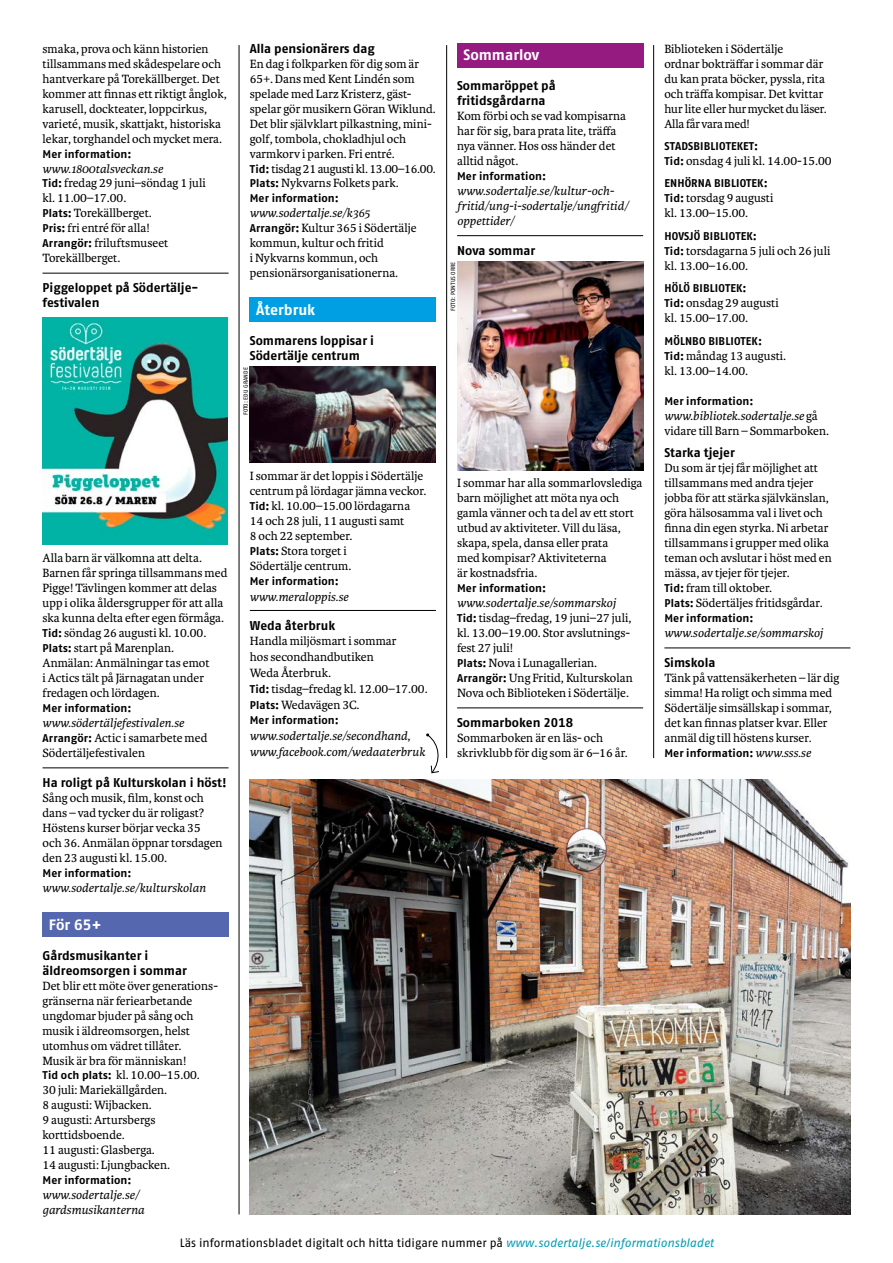
<style>
.page{position:relative;width:893px;height:1263px;background:#fff}
.page>*{position:absolute;margin:0;border:0;box-sizing:border-box;transform-origin:0 0}
.t1{font:700 15px "Fago Pro";color:#fff}
.t2{font:12.75px/15px "Karmina";color:#000}
.t3{font:italic 12.75px/15px "Karmina";color:#000}
.t4{font:700 12.75px/15px "Fago Pro";color:#000}
.t5{font:12px "Fago Pro";color:#000}
.t6{font:700 11.25px "Fago Pro";letter-spacing:.01em;color:#000}
.t7{font:6px "Fago Pro";letter-spacing:.01em;color:#000}
.s1{font-style:italic}
.s2{font-family:"Fago Pro";font-weight:700;font-size:11.25px}
.s3{font-style:normal}
.s4{font-family:"Karmina";font-weight:400;font-style:italic;font-size:12.75px}
.s5{font-style:italic;color:#009cb4}
</style>
<div class="page">
<hr style="left:239px;top:45px;width:1px;height:1169px;background:#000">
<hr style="left:446px;top:45px;width:1px;height:1169px;background:#000">
<hr style="left:653px;top:45px;width:1px;height:1169px;background:#000">
<img style="left:250px;top:780px;width:600px;height:434px">
<hr style="left:43px;top:273px;width:186px;height:1px;background:#000">
<hr style="left:43px;top:768px;width:186px;height:1px;background:#000">
<div style="left:43px;top:912px;width:186px;height:25px;background:#5567ae"></div>
<img style="left:43px;top:317px;width:184px;height:228px">
<div style="left:250px;top:298px;width:186px;height:24px;background:#009fe3"></div>
<hr style="left:250px;top:610px;width:186px;height:1px;background:#000">
<img style="left:250px;top:367px;width:186px;height:95px">
<div style="left:457px;top:43px;width:186px;height:24px;background:#951b81"></div>
<hr style="left:457px;top:235px;width:186px;height:1px;background:#000">
<hr style="left:457px;top:708px;width:186px;height:1px;background:#000">
<img style="left:457px;top:262px;width:186px;height:209px">
<hr style="left:664px;top:648px;width:186px;height:1px;background:#000">
<svg style="left:426px;top:733px;width:13px;height:41px"></svg>
<p class="t2" style="left:43px;top:41px;width:186px">smaka, prova och känn historien tillsammans med skådespelare och hantverkare på Torekällberget. Det kommer att finnas ett riktigt ånglok, karusell, dockteater, loppcirkus, varieté, musik, skattjakt, historiska lekar, torghandel och mycket mera.</p>
<p class="t6" style="left:43px;top:147px;width:90px">Mer information:</p>
<p class="t2" style="left:43px;top:161px;width:165px"><span class="s1">www.1800talsveckan.se<br></span><span class="s2">Tid:</span> fredag 29 juni–söndag 1 juli kl. 11.00–17.00.<br><span class="s2">Plats:</span> Torekällberget.<br><span class="s2">Pris:</span> fri entré för alla!<br><span class="s2">Arrangör:</span> friluftsmuseet<br>Torekällberget.</p>
<p class="t4" style="left:43px;top:280px;width:156px">Piggeloppet på Södertälje&shy;festivalen</p>
<p class="t4" style="left:250px;top:41px;width:126px">Alla pensionärers dag</p>
<p class="t2" style="left:250px;top:56px;width:187px">En dag i folkparken för dig som är 65+. Dans med Kent Lindén som spelade med Larz Kristerz, gäst&shy;spelar gör musikern Göran Wiklund.<br>Det blir självklart pilkastning, mini&shy;golf, tombola, chokladhjul och varmkorv i parken. Fri entré.<br><span class="s2">Tid:</span> tisdag 21 augusti kl. 13.00–16.00.<br><span class="s2">Plats:</span> Nykvarns Folkets park.</p>
<p class="t6" style="left:250px;top:192px;width:90px">Mer information:</p>
<p class="t2" style="left:250px;top:206px;width:168px"><span class="s1">www.sodertalje.se/k365<br></span><span class="s2">Arrangör:</span> Kultur 365 i Södertälje kommun, kultur och fritid<br>i Nykvarns kommun, och pensionärsorganisationerna.</p>
<p class="t1" style="left:256px;top:301px;width:61px">Återbruk</p>
<p class="t4" style="left:250px;top:333px;width:126px">Sommarens loppisar i<br>Södertälje centrum</p>
<p class="t7" style="left:242px;top:415px;width:49px;rotate:-90deg">FOTO: EDU GRANDE</p>
<p class="t1" style="left:463px;top:46px;width:77px">Sommarlov</p>
<p class="t4" style="left:457px;top:78px;width:100px">Sommaröppet på fritidsgårdarna</p>
<p class="t2" style="left:457px;top:109px;width:170px">Kom förbi och se vad kompisarna har för sig, bara prata lite, träffa nya vänner. Hos oss händer det alltid något.</p>
<p class="t6" style="left:457px;top:169px;width:90px">Mer information:</p>
<p class="t3" style="left:457px;top:184px;width:173px">www.sodertalje.se/kultur-och&shy;fritid/ung-i-sodertalje/ungfritid/ oppettider/</p>
<p class="t4" style="left:457px;top:243px;width:80px">Nova sommar</p>
<p class="t7" style="left:449px;top:311px;width:51px;rotate:-90deg">FOTO: PONTUS ORRE</p>
<p class="t2" style="left:43px;top:551px;width:186px">Alla barn är välkomna att delta.<br>Barnen får springa tillsammans med<br>Pigge! Tävlingen kommer att delas upp i olika åldersgrupper för att alla ska kunna delta efter egen förmåga.<br><span class="s2">Tid:</span> söndag 26 augusti kl. 10.00.<br><span class="s2">Plats:</span> start på Marenplan.<br>Anmälan: Anmälningar tas emot<br>i Actics tält på Järnagatan under fredagen och lördagen.</p>
<p class="t6" style="left:43px;top:701px;width:90px">Mer information:</p>
<p class="t2" style="left:43px;top:716px;width:166px"><span class="s1">www.södertäljefestivalen.se<br></span><span class="s2">Arrangör:</span> Actic i samarbete med<br>Södertäljefestivalen</p>
<p class="t4" style="left:43px;top:775px;width:186px">Ha roligt på Kulturskolan i höst!</p>
<p class="t2" style="left:43px;top:791px;width:182px">Sång och musik, film, konst och dans – vad tycker du är roligast?<br>Höstens kurser börjar vecka 35 och 36. Anmälan öppnar torsdagen den 23 augusti kl. 15.00.</p>
<p class="t6" style="left:43px;top:866px;width:90px">Mer information:</p>
<p class="t3" style="left:43px;top:881px;width:165px">www.sodertalje.se/kulturskolan</p>
<p class="t1" style="left:49px;top:915px;width:54px">För 65+</p>
<p class="t4" style="left:43px;top:947px;width:146px">Gårdsmusikanter i äldreomsorgen i sommar</p>
<p class="t2" style="left:43px;top:978px;width:177px">Det blir ett möte över generations&shy;gränserna när feriearbetande ungdomar bjuder på sång och musik i äldreomsorgen, helst utomhus om vädret tillåter.<br>Musik är bra för människan!<br><span class="s2">Tid och plats:</span> kl. 10.00–15.00.<br>30 juli: Mariekällgården.<br>8 augusti: Wijbacken.<br>9 augusti: Artursbergs korttidsboende.<br>11 augusti: Glasberga.<br>14 augusti: Ljungbacken.</p>
<p class="t6" style="left:43px;top:1174px;width:90px">Mer information:</p>
<p class="t3" style="left:43px;top:1188px;width:103px">www.sodertalje.se/ gardsmusikanterna</p>
<p class="t2" style="left:250px;top:468px;width:178px">I sommar är det loppis i Södertälje centrum på lördagar jämna veckor.<br><span class="s2">Tid:</span> kl. 10.00–15.00 lördagarna<br>14 och 28 juli, 11 augusti samt<br>8 och 22 september.<br><span class="s2">Plats:</span> Stora torget i<br>Södertälje centrum.</p>
<p class="t6" style="left:250px;top:574px;width:90px">Mer information:</p>
<p class="t3" style="left:250px;top:589px;width:100px">www.meraloppis.se</p>
<p class="t4" style="left:250px;top:618px;width:87px">Weda återbruk</p>
<p class="t2" style="left:250px;top:634px;width:179px;line-height:15.8px">Handla miljösmart i sommar<br>hos secondhandbutiken<br>Weda Återbruk.<br><span class="s2">Tid:</span> tisdag–fredag kl. 12.00–17.00.<br><span class="s2">Plats:</span> Wedavägen 3C.</p>
<p class="t6" style="left:250px;top:713px;width:90px">Mer information:</p>
<p class="t3" style="left:250px;top:728px;width:177px;line-height:15.8px">www.sodertalje.se/secondhand<span class="s3">, </span>www.facebook.com/wedaaterbruk</p>
<p class="t2" style="left:457px;top:476px;width:187px">I sommar har alla sommarlovslediga barn möjlighet att möta nya och gamla vänner och ta del av ett stort utbud av aktiviteter. Vill du läsa, skapa, spela, dansa eller prata<br>med kompisar? Aktiviteterna<br>är kostnadsfria.</p>
<p class="t6" style="left:457px;top:582px;width:90px">Mer information:</p>
<p class="t2" style="left:457px;top:596px;width:177px"><span class="s1">www.sodertalje.se/sommarskoj<br></span><span class="s2">Tid:</span> tisdag–fredag, 19 juni–27 juli, kl. 13.00–19.00. Stor avslutnings&shy;fest 27 juli!<br><span class="s2">Plats:</span> Nova i Lunagallerian.<br><span class="s2">Arrangör:</span> Ung Fritid, Kulturskolan<br>Nova och Biblioteken i Södertälje.</p>
<p class="t4" style="left:457px;top:715px;width:118px">Sommarboken 2018</p>
<p class="t2" style="left:457px;top:731px;width:172px">Sommarboken är en läs- och skrivklubb för dig som är 6–16 år.</p>
<p class="t2" style="left:664px;top:41px;width:164px">Biblioteken i Södertälje<br>ordnar bokträffar i sommar där du kan prata böcker, pyssla, rita och träffa kompisar. Det kvittar hur lite eller hur mycket du läser.<br>Alla får vara med!</p>
<p class="t6" style="left:664px;top:139px;width:95px">STADSBIBLIOTEKET:</p>
<p class="t2" style="left:664px;top:154px;width:169px"><span class="s2">Tid:</span> onsdag 4 juli kl. 14.00-15.00</p>
<p class="t6" style="left:664px;top:177px;width:105px">ENHÖRNA BIBLIOTEK:</p>
<p class="t2" style="left:664px;top:191px;width:110px"><span class="s2">Tid:</span> torsdag 9 augusti kl. 13.00–15.00.</p>
<p class="t6" style="left:664px;top:229px;width:94px">HOVSJÖ BIBLIOTEK:</p>
<p class="t2" style="left:664px;top:243px;width:168px"><span class="s2">Tid:</span> torsdagarna 5 juli och 26 juli kl. 13.00–16.00.</p>
<p class="t6" style="left:664px;top:282px;width:84px">HÖLÖ BIBLIOTEK:</p>
<p class="t2" style="left:664px;top:296px;width:116px"><span class="s2">Tid:</span> onsdag 29 augusti kl. 15.00–17.00.</p>
<p class="t6" style="left:664px;top:334px;width:99px">MÖLNBO BIBLIOTEK:</p>
<p class="t2" style="left:664px;top:348px;width:123px"><span class="s2">Tid:</span> måndag 13 augusti. kl. 13.00–14.00.</p>
<p class="t6" style="left:664px;top:394px;width:90px">Mer information:</p>
<p class="t2" style="left:664px;top:408px;width:166px"><span class="s1">www.bibliotek.sodertalje.se</span> gå vidare till Barn – Sommarboken.</p>
<p class="t4" style="left:664px;top:445px;width:72px">Starka tjejer</p>
<p class="t2" style="left:664px;top:461px;width:169px">Du som är tjej får möjlighet att tillsammans med andra tjejer jobba för att stärka självkänslan, göra hälsosamma val i livet och finna din egen styrka. Ni arbetar tillsammans i grupper med olika teman och avslutar i höst med en mässa, av tjejer för tjejer.<br><span class="s2">Tid:</span> fram till oktober.<br><span class="s2">Plats:</span> Södertäljes fritidsgårdar.</p>
<p class="t6" style="left:664px;top:611px;width:90px">Mer information:</p>
<p class="t3" style="left:664px;top:626px;width:160px">www.sodertalje.se/sommarskoj</p>
<p class="t4" style="left:664px;top:655px;width:52px">Simskola</p>
<p class="t2" style="left:664px;top:671px;width:177px">Tänk på vattensäkerheten – lär dig simma! Ha roligt och simma med<br>Södertälje simsällskap i sommar, det kan finnas platser kvar. Eller anmäl dig till höstens kurser.</p>
<p class="t6" style="left:664px;top:746px;width:148px">Mer information: <span class="s4">www.sss.se</span></p>
<p class="t5" style="left:180px;top:1235px;width:536px">Läs informationsbladet digitalt och hitta tidigare nummer på <span class="s5">www.sodertalje.se/informationsbladet</span></p>
</div>
